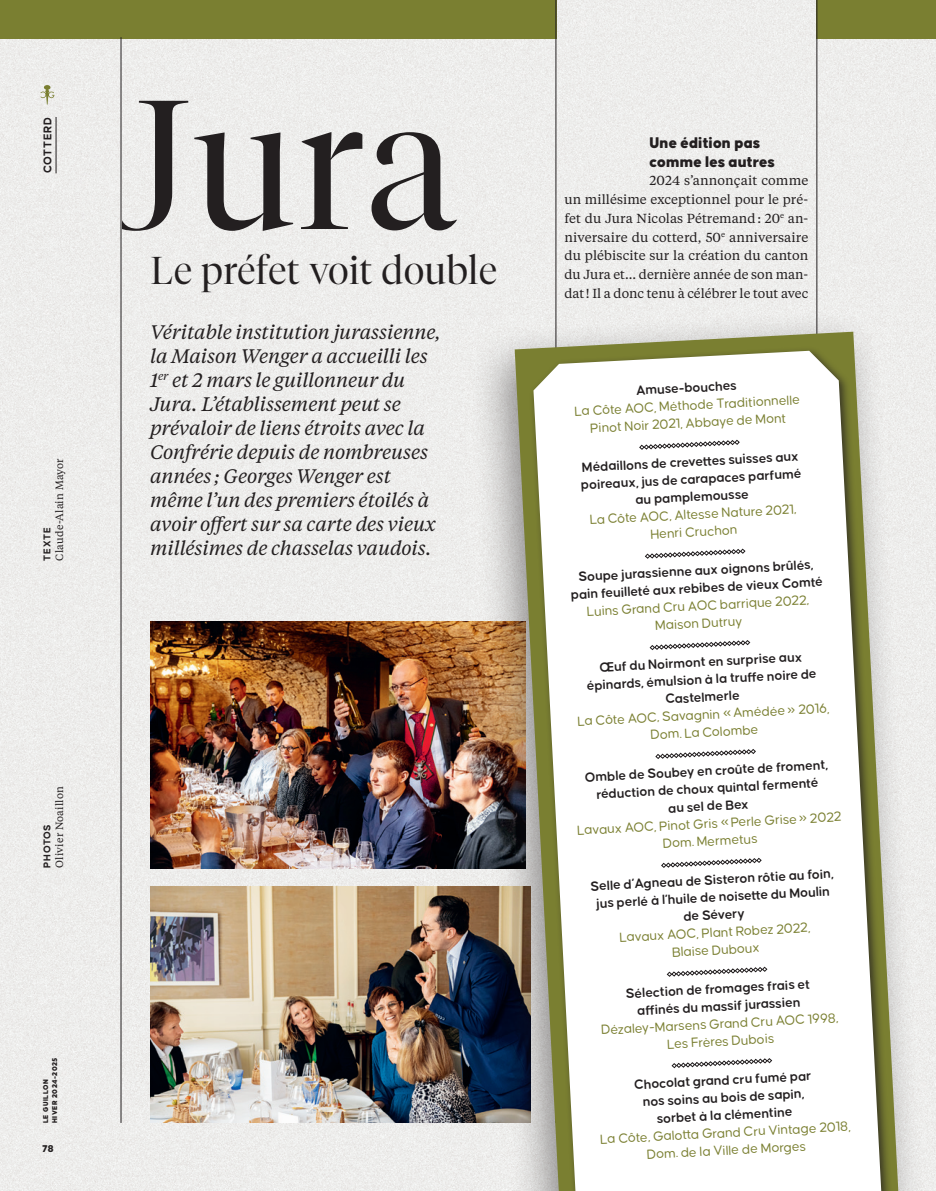
<style>
.page{position:relative;width:936px;height:1191px;background:#fff}
.page>*{position:absolute;margin:0;border:0;box-sizing:border-box;transform-origin:0 0}
.Titre_Tiempos{font:300 182.55px "Tiempos Fine";color:#231f20}
.Titre_Tiempos-2{font:300 38.55px "Tiempos Fine";letter-spacing:.015em;color:#231f20}
.Chapeau{font:italic 19.5px/24px "Tiempos Text";letter-spacing:-.01em;color:#231f20}
.Intertitre{font:900 16.5px "Causten Round";color:#231f20}
.Encadré{font:600 14.25px/17.5px "Causten Round";color:#231f20;text-align:center}
.Encadré-2{font:14.25px/17.5px "Causten Round";color:#7a7f31;text-align:center}
.Texte{font:13.05px/18.8px "Tiempos Text";color:#231f20;text-align:justify}
.t1{font:700 12px "Causten Round";letter-spacing:.06em;color:#231f20}
.Contributeurs{font:10.5px/12.8px "Tiempos Text";letter-spacing:.02em;color:#231f20}
.t2{font:900 10.5px "Causten Round";color:#231f20}
.t3{font:900 7.5px "Causten Round";letter-spacing:.06em;color:#231f20}
.s1{font-family:"Causten Round";font-weight:700}
</style>
<div class="page">
<div style="left:0;top:0;width:935px;height:1191px;background:#ededec"></div>
<svg style="left:40px;top:85px;width:14px;height:20px"></svg>
<div style="left:816px;top:0;width:119px;height:38px;background:#7a7f31"></div>
<img style="left:150px;top:621px;width:318px;height:248px">
<img style="left:150px;top:887px;width:318px;height:236px">
<div style="left:0;top:0;width:556px;height:38px;background:#7a7f31"></div>
<hr style="left:816px;top:0;width:1px;height:1123px;background:#231f20">
<hr style="left:555px;top:0;width:1px;height:1123px;background:#231f20">
<div style="left:468px;top:309px;width:457px;height:882px;background:#231f20;opacity:.47"></div>
<svg style="left:514px;top:332px;width:384px;height:859px;background:#b1ae9d"></svg>
<div style="left:528px;top:346px;width:364px;height:845px;background:#231f20;opacity:.75"></div>
<svg style="left:533px;top:351px;width:348px;height:840px"></svg>
<hr style="left:56px;top:117px;width:1px;height:56px;background:#231f20">
<div style="left:79px;top:140px;width:42px;height:132px;background:#ededeb"></div>
<svg style="left:639px;top:440px;width:100px;height:10px"></svg>
<svg style="left:645px;top:548px;width:100px;height:11px"></svg>
<svg style="left:649px;top:640px;width:101px;height:10px"></svg>
<svg style="left:655px;top:749px;width:100px;height:10px"></svg>
<svg style="left:661px;top:858px;width:100px;height:10px"></svg>
<svg style="left:666px;top:966px;width:101px;height:10px"></svg>
<svg style="left:671px;top:1058px;width:101px;height:10px"></svg>
<hr style="left:121px;top:37px;width:1px;height:1086px;background:#231f20">
<p class="t1" style="left:41px;top:173px;width:58px;rotate:-90deg">COTTERD</p>
<p class="Contributeurs" style="left:40px;top:560px;width:104px;rotate:-90deg"><span class="s1">TEXTE<br></span>Claude-Alain Mayor</p>
<p class="Titre_Tiempos" style="left:104px;top:55px;width:353px">Jura</p>
<p class="Titre_Tiempos-2" style="left:151px;top:247px;width:348px">Le préfet voit double</p>
<p class="Chapeau" style="left:150px;top:319px;width:292px">Véritable institution jurassienne, la Maison Wenger a accueilli les<br>1<sup>er</sup> et 2 mars le guillonneur du<br>Jura. L’établissement peut se prévaloir de liens étroits avec la<br>Confrérie depuis de nombreuses années ; Georges Wenger est même l’un des premiers étoilés à avoir offert sur sa carte des vieux millésimes de chasselas vaudois.</p>
<p class="Contributeurs" style="left:40px;top:867px;width:83px;rotate:-90deg"><span class="s1">PHOTOS<br></span>Olivier Noaillon</p>
<p class="t3" style="left:50px;top:1123px;width:67px;rotate:-90deg">HIVER 2024-2025</p>
<p class="t3" style="left:41px;top:1123px;width:45px;rotate:-90deg">LE GUILLON</p>
<p class="t2" style="left:43px;top:1143px;width:13px">78</p>
<p class="Intertitre" style="left:649px;top:133px;width:112px">Une édition pas</p>
<p class="Intertitre" style="left:649px;top:152px;width:127px">comme les autres</p>
<p class="Texte" style="left:564px;top:171px;width:245px;text-indent:85px">2024 s’annonçait comme un millésime exceptionnel pour le pré&shy;fet du Jura Nicolas Pétremand: 20<sup>e</sup> an&shy;niversaire du cotterd, 50<sup>e</sup> anniversaire du plébiscite sur la création du canton du Jura et... dernière année de son man&shy;dat! Il a donc tenu à célébrer le tout avec</p>
<p class="Encadré" style="left:635px;top:381px;width:102px;rotate:-3deg">Amuse-bouches</p>
<p class="Encadré-2" style="left:574px;top:402px;width:227px;rotate:-3deg">La Côte AOC, Méthode Traditionnelle<br>Pinot Noir 2021, Abbaye de Mont</p>
<p class="Encadré" style="left:579px;top:458px;width:222px;rotate:-3deg">Médaillons de crevett es suisses aux poireaux, jus de carapaces parfumé au pamplemousse</p>
<p class="Encadré-2" style="left:589px;top:511px;width:208px;rotate:-3deg">La Côte AOC, Altesse Nature 2021,<br>Henri Cruchon</p>
<p class="Encadré" style="left:569px;top:568px;width:254px;rotate:-3deg">Soupe jurassienne aux oignons brûlés, pain feuilleté aux rebibes de vieux Comté</p>
<p class="Encadré-2" style="left:586px;top:602px;width:224px;rotate:-3deg">Luins Grand Cru AOC barrique 2022,<br>Maison Dutruy</p>
<p class="Encadré" style="left:585px;top:659px;width:231px;rotate:-3deg">Œuf du Noirmont en surprise aux épinards, émulsion à la truff e noire de<br>Castelmerle</p>
<p class="Encadré-2" style="left:577px;top:712px;width:254px;rotate:-3deg">La Côte AOC, Savagnin «Amédée» 2016,<br>Dom. La Colombe</p>
<p class="Encadré" style="left:584px;top:768px;width:245px;rotate:-3deg">Omble de Soubey en croûte de froment, réduction de choux quintal fermenté<br>au sel de Bex</p>
<p class="Encadré-2" style="left:577px;top:821px;width:266px;rotate:-3deg">Lavaux AOC, Pinot Gris «Perle Grise» 2022<br>Dom. Mermetus</p>
<p class="Encadré" style="left:590px;top:877px;width:245px;rotate:-3deg">Selle d’Agneau de Sisteron rôtie au foin, jus perlé à l’huile de noisett e du Moulin de Sévery</p>
<p class="Encadré-2" style="left:619px;top:928px;width:192px;rotate:-3deg">Lavaux AOC, Plant Robez 2022,<br>Blaise Duboux</p>
<p class="Encadré" style="left:625px;top:984px;width:185px;rotate:-3deg">Sélection de fromages frais et aff inés du massif jurassien</p>
<p class="Encadré-2" style="left:600px;top:1021px;width:239px;rotate:-3deg">Dézaley-Marsens Grand Cru AOC 1998,<br>Les Frères Dubois</p>
<p class="Encadré" style="left:633px;top:1075px;width:179px;rotate:-3deg">Chocolat grand cru fumé par nos soins au bois de sapin, sorbet à la clémentine</p>
<p class="Encadré-2" style="left:600px;top:1130px;width:252px;rotate:-3deg">La Côte, Galott a Grand Cru Vintage 2018,<br>Dom. de la Ville de Morges</p>
</div>
